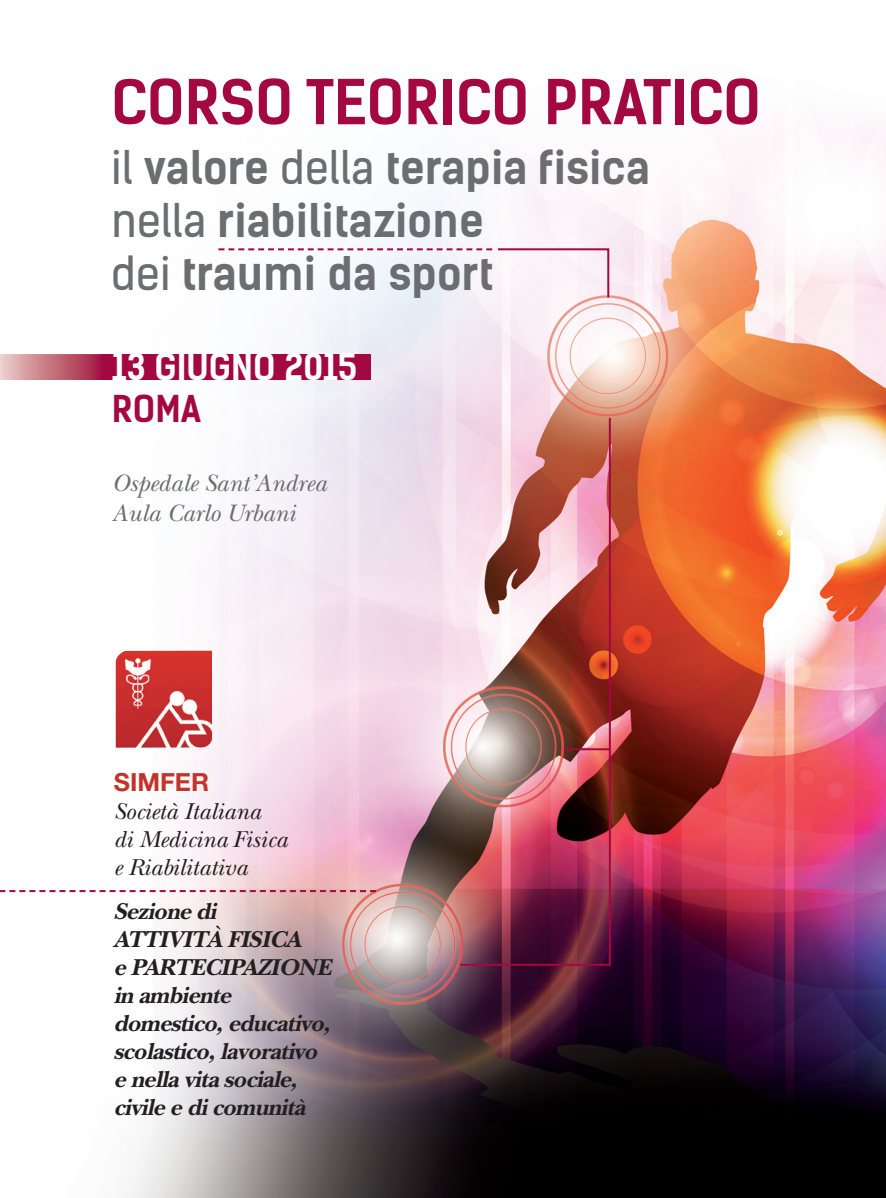
<style>
.page{position:relative;width:886px;height:1198px;background:#fff}
.page>*{position:absolute;margin:0;border:0;box-sizing:border-box;transform-origin:0 0}
.t1{font:700 58.8px "Kelson Sans";color:#a30841}
.t2{font:700 44.2px/53px "Kelson Sans";color:#6c6d70}
.t3{font:700 35.2px "Kelson Sans";color:#fff}
.t4{font:700 35.2px "Kelson Sans";color:#a30841}
.t5{font:700 25px "Helvetica Neue LT Std";color:#c2332a}
.t6{font:italic 24.8px/29.8px "New Baskerville";color:#6c6d70}
.t7{font:italic 700 24px/28px "New Baskerville";letter-spacing:-.025em;color:#231f20}
.t8{font:italic 24px/28px "New Baskerville";color:#231f20}
.s1{font-weight:400}
</style>
<div class="page">
<img style="left:0;top:125px;width:886px;height:1073px">
<img style="left:458px;top:416px;width:154px;height:550px">
<hr style="left:563px;top:748px;width:47px;height:2px;background:#a30841">
<img style="left:0;top:354px;width:103px;height:25px">
<div style="left:103px;top:354px;width:268px;height:25px;background:#a30841"></div>
<img style="left:116px;top:651px;width:96px;height:96px">
<svg style="left:0;top:890px;width:376px;height:2px"></svg>
<svg style="left:218px;top:247px;width:392px;height:52px"></svg>
<svg style="left:0;top:561px;width:1px;height:58px"></svg>
<svg style="left:885px;top:561px;width:1px;height:58px"></svg>
<h1 class="t1" style="left:111px;top:83px;width:651px">CORSO TEORICO PRATICO</h1>
<h2 class="t2" style="left:111px;top:147px;width:540px"><span class="s1">il</span> valore <span class="s1">della</span> terapia fisica <span class="s1">nella</span> riabilitazione<br><span class="s1">dei</span> traumi da sport</h2>
<h3 class="t3" style="left:112px;top:355px;width:247px">13 GIUGNO 2015</h3>
<h3 class="t4" style="left:112px;top:397px;width:91px">ROMA</h3>
<p class="t6" style="left:112px;top:467px;width:216px">Ospedale Sant’Andrea<br>Aula Carlo Urbani</p>
<p class="t5" style="left:114px;top:773px;width:97px">SIMFER</p>
<p class="t8" style="left:114px;top:796px;width:175px">Società Italiana<br>di Medicina Fisica e Riabilitativa</p>
<p class="t7" style="left:114px;top:896px;width:222px">Sezione di<br>ATTIVITÀ FISICA<br>e PARTECIPAZIONE in ambiente domestico,educativo, scolastico, lavorativo enellavitasociale, civileedi comunità</p>
</div>
